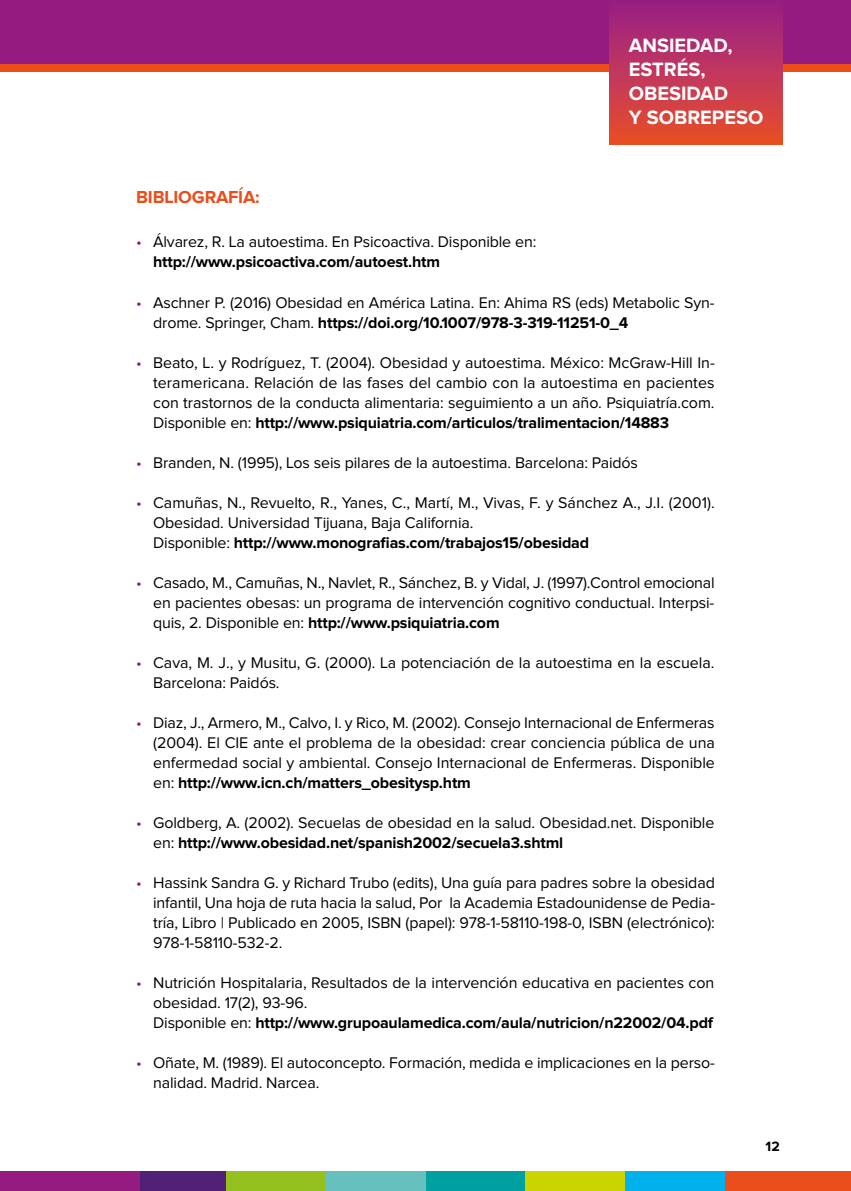
<style>
.page{position:relative;width:851px;height:1191px;background:#fff}
.page>*{position:absolute;margin:0;border:0;box-sizing:border-box;transform-origin:0 0}
.t1{font:700 20px/24px "Proxima Nova";color:#fff}
.t2{font:700 18px "Proxima Nova";letter-spacing:-.01em;color:#e94e1b}
.t3{font:16px/20px "Proxima Nova";letter-spacing:-.01em;color:#000}
.t4{font:700 14px "Proxima Nova";color:#000}
.s1{color:#951b81}
.s2{font-weight:700}
</style>
<div class="page">
<div style="left:711px;top:1171px;width:139px;height:20px;background:#e94e1b"></div>
<div style="left:625px;top:1171px;width:100px;height:20px;background:#00b1eb"></div>
<div style="left:525px;top:1171px;width:100px;height:20px;background:#cad400"></div>
<div style="left:425px;top:1171px;width:100px;height:20px;background:#009fa0"></div>
<div style="left:126px;top:1171px;width:99px;height:20px;background:#512178"></div>
<div style="left:0;top:1171px;width:140px;height:20px;background:#951b81"></div>
<div style="left:325px;top:1171px;width:100px;height:20px;background:#66c1be"></div>
<div style="left:225px;top:1171px;width:100px;height:20px;background:#95c11f"></div>
<div style="left:0;top:0;width:850px;height:64px;background:#951b81"></div>
<div style="left:0;top:64px;width:850px;height:8px;background:#e94e1b"></div>
<div style="left:609px;top:0;width:173px;height:144px;background:linear-gradient(to bottom,#971e89,#e84e2a)"></div>
<p class="t1" style="left:628px;top:34px;width:136px">ANSIEDAD,<br>ESTRÉS,<br>OBESIDAD<br>Y SOBREPESO</p>
<p class="t2" style="left:136px;top:189px;width:125px">BIBLIOGRAFÍA:</p>
<p class="t3" style="left:153px;top:233px;width:384px;text-indent:-17px"><span class="s1">•</span> Álvarez, R. La autoestima. En Psicoactiva. Disponible en: <span class="s2">http://www.psicoactiva.com/autoest.htm</span></p>
<p class="t3" style="left:153px;top:293px;width:562px;text-indent:-17px"><span class="s1">•</span> Aschner P. (2016) Obesidad en América Latina. En: Ahima RS (eds) Metabolic Syn&shy;drome. Springer, Cham. <span class="s2">https://doi.org/10.1007/978-3-319-11251-0_4</span></p>
<p class="t3" style="left:153px;top:353px;width:563px;text-align:justify;text-indent:-17px"><span class="s1">•</span> Beato, L. y Rodríguez, T. (2004). Obesidad y autoestima. México: McGraw-Hill In&shy;teramericana. Relación de las fases del cambio con la autoestima en pacientes con trastornos de la conducta alimentaria: seguimiento a un año. Psiquiatría.com.<br>Disponible en: <span class="s2">http://www.psiquiatria.com/articulos/tralimentacion/14883</span></p>
<p class="t3" style="left:136px;top:453px;width:503px"><span class="s1">•</span> Branden, N. (1995), Los seis pilares de la autoestima. Barcelona: Paidós</p>
<p class="t3" style="left:153px;top:493px;width:563px;text-indent:-17px"><span class="s1">•</span> Camuñas, N., Revuelto, R., Yanes, C., Martí, M., Vivas, F. y Sánchez A., J.I. (2001).<br>Obesidad. Universidad Tijuana, Baja California.<br>Disponible: <span class="s2">http://www.monografias.com/trabajos15/obesidad</span></p>
<p class="t3" style="left:153px;top:573px;width:563px;text-align:justify;text-indent:-17px"><span class="s1">•</span> Casado, M., Camuñas, N., Navlet, R., Sánchez, B. y Vidal, J. (1997).Control emocional en pacientes obesas: un programa de intervención cognitivo conductual. Interpsi&shy;quis, 2. Disponible en: <span class="s2">http://www.psiquiatria.com</span></p>
<p class="t3" style="left:153px;top:653px;width:562px;text-indent:-17px"><span class="s1">•</span> Cava, M. J., y Musitu, G. (2000). La potenciación de la autoestima en la escuela.<br>Barcelona: Paidós.</p>
<p class="t3" style="left:153px;top:713px;width:563px;text-align:justify;text-indent:-17px"><span class="s1">•</span> Diaz, J., Armero, M., Calvo, I. y Rico, M. (2002). Consejo Internacional de Enfermeras (2004). El CIE ante el problema de la obesidad: crear conciencia pública de una enfermedad social y ambiental. Consejo Internacional de Enfermeras. Disponible en: <span class="s2">http://www.icn.ch/matters_obesitysp.htm</span></p>
<p class="t3" style="left:153px;top:813px;width:562px;text-indent:-17px"><span class="s1">•</span> Goldberg, A. (2002). Secuelas de obesidad en la salud. Obesidad.net. Disponible en: <span class="s2">http://www.obesidad.net/spanish2002/secuela3.shtml</span></p>
<p class="t3" style="left:153px;top:873px;width:563px;text-align:justify;text-indent:-17px"><span class="s1">•</span> Hassink Sandra G. y Richard Trubo (edits), Una guía para padres sobre la obesidad infantil, Una hoja de ruta hacia la salud, Por la Academia Estadounidense de Pedia&shy;tría, Libro | Publicado en 2005, ISBN (papel): 978-1-58110-198-0, ISBN (electrónico):<br>978-1-58110-532-2.</p>
<p class="t3" style="left:153px;top:973px;width:562px;text-indent:-17px"><span class="s1">•</span> Nutrición Hospitalaria, Resultados de la intervención educativa en pacientes con obesidad. 17(2), 93-96.<br>Disponible en: <span class="s2">http://www.grupoaulamedica.com/aula/nutricion/n22002/04.pdf</span></p>
<p class="t3" style="left:153px;top:1053px;width:563px;text-indent:-17px"><span class="s1">•</span> Oñate, M. (1989). El autoconcepto. Formación, medida e implicaciones en la perso&shy;nalidad. Madrid. Narcea.</p>
<p class="t4" style="left:765px;top:1140px;width:16px">12</p>
</div>
